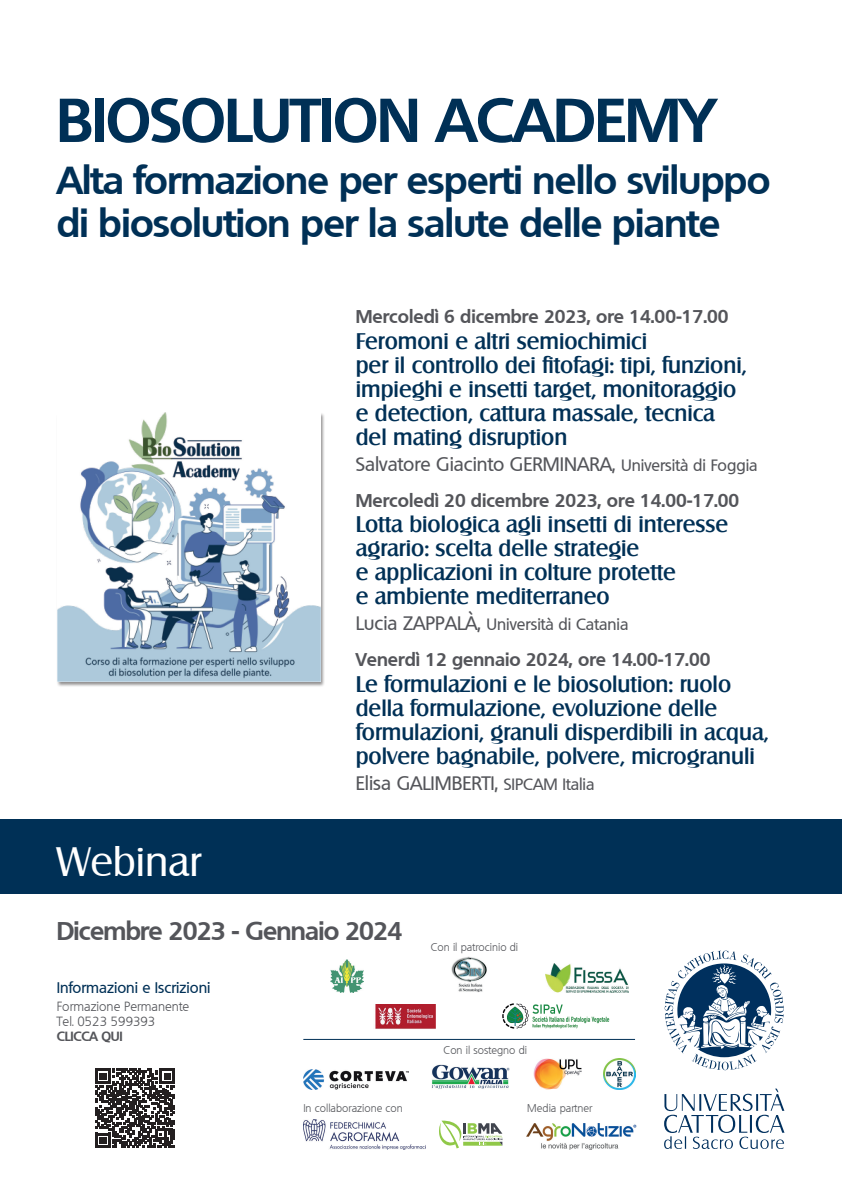
<style>
.page{position:relative;width:842px;height:1191px;background:#fff}
.page>*{position:absolute;margin:0;border:0;box-sizing:border-box;transform-origin:0 0}
.Titolo{font:700 60px "Quebec";letter-spacing:-.015em;color:#003056}
.Evento{font:40px "Salzburg";color:#fff}
.Sottotitolo{font:700 38px/43px "Quebec";letter-spacing:-.015em;color:#003056}
.Aula-ora{font:700 25px "Quebec";letter-spacing:-.03em;color:#54555a}
.Titolo_3{font:500 22px/24px "Salzburg";color:#003056}
.professore{font:500 19px "Quebec";color:#54555a}
.ora{font:700 18px "Quebec";color:#54555a}
.professore-2{font:500 16px "Quebec";color:#54555a}
.info_tit{font:500 15px "Quebec";color:#003056}
.info{font:300 13px/15px "Quebec";color:#54555a}
.info-2{font:700 13px "Quebec";letter-spacing:-.02em;color:#54555a}
.info-3{font:300 11px "Quebec";color:#54555a}
.s1{font-size:16px}
.s2{font-size:19px}
</style>
<div class="page">
<div style="left:0;top:819px;width:842px;height:75px;background:#003056"></div>
<svg style="left:664px;top:950px;width:120px;height:120px"></svg>
<svg style="left:664px;top:1088px;width:120px;height:61px"></svg>
<div style="left:56px;top:412px;width:269px;height:275px;background:#231f20;opacity:.5"></div>
<img style="left:57px;top:413px;width:263px;height:269px">
<svg style="left:95px;top:1068px;width:80px;height:80px"></svg>
<img style="left:527px;top:1123px;width:109px;height:26px">
<img style="left:432px;top:1064px;width:78px;height:25px">
<img style="left:331px;top:959px;width:33px;height:33px">
<img style="left:603px;top:1058px;width:32px;height:32px">
<img style="left:545px;top:963px;width:83px;height:29px">
<img style="left:451px;top:957px;width:36px;height:35px">
<img style="left:375px;top:1004px;width:61px;height:25px">
<img style="left:502px;top:1003px;width:108px;height:26px">
<img style="left:303px;top:1069px;width:105px;height:21px">
<img style="left:533px;top:1058px;width:48px;height:32px">
<img style="left:303px;top:1119px;width:122px;height:30px">
<hr style="left:303px;top:1039px;width:332px;height:1px;background:#003056">
<svg style="left:439px;top:1120px;width:63px;height:28px"></svg>
<p class="Titolo" style="left:57px;top:81px;width:660px">BIOSOLUTION ACADEMY</p>
<p class="Sottotitolo" style="left:57px;top:157px;width:715px">Alta formazione per esperti nello sviluppo di biosolution per la salute delle piante</p>
<p class="Evento" style="left:57px;top:837px;width:146px">Webinar</p>
<p class="ora" style="left:356px;top:305px;width:374px">Mercoledì 6 dicembre 2023, ore 14.00-17.00</p>
<p class="Titolo_3" style="left:356px;top:329px;width:392px">Feromoni e altri semiochimici<br>per il controllo dei fitofagi: tipi, funzioni, impieghi e insetti target, monitoraggio e detection, cattura massale, tecnica del mating disruption</p>
<p class="professore" style="left:356px;top:452px;width:403px">Salvatore Giacinto GERMINARA, <span class="s1">Università di Foggia</span></p>
<p class="ora" style="left:356px;top:488px;width:385px">Mercoledì 20 dicembre 2023, ore 14.00-17.00</p>
<p class="Titolo_3" style="left:356px;top:512px;width:374px">Lotta biologica agli insetti di interesse agrario: scelta delle strategie<br>e applicazioni in colture protette<br>e ambiente mediterraneo</p>
<p class="professore-2" style="left:356px;top:614px;width:274px"><span class="s2">Lucia ZAPPALÀ,</span> Università di Catania</p>
<p class="ora" style="left:356px;top:648px;width:356px">Venerdì 12 gennaio 2024, ore 14.00-17.00</p>
<p class="Titolo_3" style="left:356px;top:671px;width:414px">Le formulazioni e le biosolution: ruolo della formulazione, evoluzione delle formulazioni, granuli disperdibili in acqua, polvere bagnabile, polvere, microgranuli</p>
<p class="professore" style="left:356px;top:770px;width:240px">Elisa GALIMBERTI, <span class="s1">SIPCAM Italia</span></p>
<p class="Aula-ora" style="left:57px;top:914px;width:347px">Dicembre 2023 - Gennaio 2024</p>
<p class="info_tit" style="left:57px;top:977px;width:155px">Informazioni e Iscrizioni</p>
<p class="info" style="left:57px;top:998px;width:134px">Formazione Permanente<br>Tel. 0523 599393</p>
<p class="info-2" style="left:57px;top:1027px;width:67px">CLICCA QUI</p>
<p class="info-3" style="left:431px;top:939px;width:89px">Con il patrocinio di</p>
<p class="info-3" style="left:444px;top:1042px;width:85px">Con il sostegno di</p>
<p class="info-3" style="left:303px;top:1100px;width:101px">In collaborazione con</p>
<p class="info-3" style="left:527px;top:1100px;width:67px">Media partner</p>
</div>
